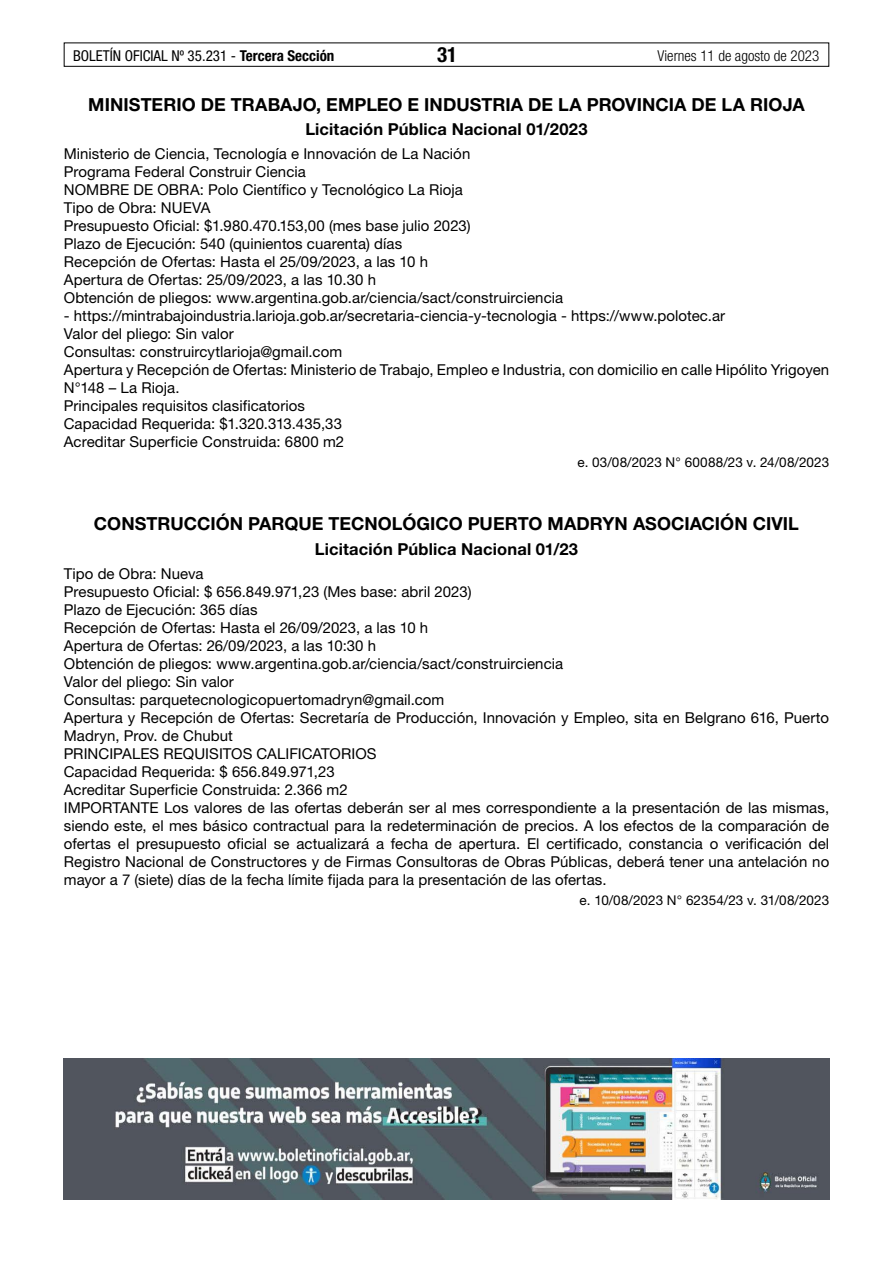
<style>
.page{position:relative;width:893px;height:1263px;background:#fff}
.page>*{position:absolute;margin:0;border:0;box-sizing:border-box;transform-origin:0 0}
.t1{font:700 condensed 21px "Helvetica Neue LT Std";color:#000}
.t2{font:700 18px "Helvetica Neue LT Std";color:#000}
.t3{font:700 16.5px "Helvetica Neue LT Std";letter-spacing:.01em;color:#000}
.t4{font:15px/18px "Helvetica Neue LT Std";letter-spacing:.005em;color:#000}
.t5{font:condensed 15px "Helvetica Neue LT Std";color:#000}
.t6{font:300 condensed 15px "Helvetica Neue LT Std";color:#000}
.t7{font:13.5px "Helvetica Neue LT Std";letter-spacing:.01em;color:#000}
.s1{font-weight:700}
</style>
<div class="page">
<div style="left:64px;top:43px;width:765px;height:24px;border:1px solid #000"></div>
<img style="left:64px;top:1059px;width:765px;height:140px">
<p class="t5" style="left:73px;top:47px;width:263px">BOLETÍN OFICIAL Nº 35.231 - <span class="s1">Tercera Sección</span></p>
<h1 class="t1" style="left:437px;top:42px;width:22px">31</h1>
<p class="t6" style="left:658px;top:47px;width:163px">Viernes 11 de agosto de 2023</p>
<p class="t2" style="left:88px;top:93px;width:718px">MINISTERIO DE TRABAJO, EMPLEO E INDUSTRIA DE LA PROVINCIA DE LA RIOJA</p>
<p class="t3" style="left:305px;top:119px;width:284px">Licitación Pública Nacional 01/2023</p>
<p class="t4" style="left:64px;top:145px;width:501px">Ministerio de Ciencia, Tecnología e Innovación de La Nación<br>Programa Federal Construir Ciencia<br>NOMBRE DE OBRA: Polo Científico y Tecnológico La Rioja<br>Tipo de Obra: NUEVA<br>Presupuesto Oficial: $1.980.470.153,00 (mes base julio 2023)<br>Plazo de Ejecución: 540 (quinientos cuarenta) días<br>Recepción de Ofertas: Hasta el 25/09/2023, a las 10 h<br>Apertura de Ofertas: 25/09/2023, a las 10.30 h<br>Obtención de pliegos: www.argentina.gob.ar/ciencia/sact/construirciencia</p>
<p class="t4" style="left:64px;top:307px;width:767px">- https://mintrabajoindustria.larioja.gob.ar/secretaria-ciencia-y-tecnologia - https://www.polotec.ar<br>Valor del pliego: Sin valor<br>Consultas: construircytlarioja@gmail.com<br>Apertura y Recepción de Ofertas: Ministerio de Trabajo, Empleo e Industria, con domicilio en calle Hipólito Yrigoyen N°148 – La Rioja.<br>Principales requisitos clasificatorios<br>Capacidad Requerida: $1.320.313.435,33<br>Acreditar Superficie Construida: 6800 m2</p>
<p class="t7" style="left:577px;top:454px;width:253px">e. 03/08/2023 N° 60088/23 v. 24/08/2023</p>
<p class="t2" style="left:94px;top:513px;width:706px">CONSTRUCCIÓN PARQUE TECNOLÓGICO PUERTO MADRYN ASOCIACIÓN CIVIL</p>
<p class="t3" style="left:315px;top:539px;width:265px">Licitación Pública Nacional 01/23</p>
<p class="t4" style="left:64px;top:565px;width:767px">Tipo de Obra: Nueva<br>Presupuesto Oficial: $ 656.849.971,23 (Mes base: abril 2023)<br>Plazo de Ejecución: 365 días<br>Recepción de Ofertas: Hasta el 26/09/2023, a las 10 h<br>Apertura de Ofertas: 26/09/2023, a las 10:30 h<br>Obtención de pliegos: www.argentina.gob.ar/ciencia/sact/construirciencia<br>Valor del pliego: Sin valor<br>Consultas: parquetecnologicopuertomadryn@gmail.com<br>Apertura y Recepción de Ofertas: Secretaría de Producción, Innovación y Empleo, sita en Belgrano 616, Puerto Madryn, Prov. de Chubut<br>PRINCIPALES REQUISITOS CALIFICATORIOS<br>Capacidad Requerida: $ 656.849.971,23<br>Acreditar Superficie Construida: 2.366 m2<br>IMPORTANTE Los valores de las ofertas deberán ser al mes correspondiente a la presentación de las mismas, siendo este, el mes básico contractual para la redeterminación de precios. A los efectos de la comparación de ofertas el presupuesto oficial se actualizará a fecha de apertura. El certificado, constancia o verificación del Registro Nacional de Constructores y de Firmas Consultoras de Obras Públicas, deberá tener una antelación no mayor a 7 (siete) días de la fecha límite fijada para la presentación de las ofertas.</p>
<p class="t7" style="left:580px;top:892px;width:251px">e. 10/08/2023 N° 62354/23 v. 31/08/2023</p>
</div>
